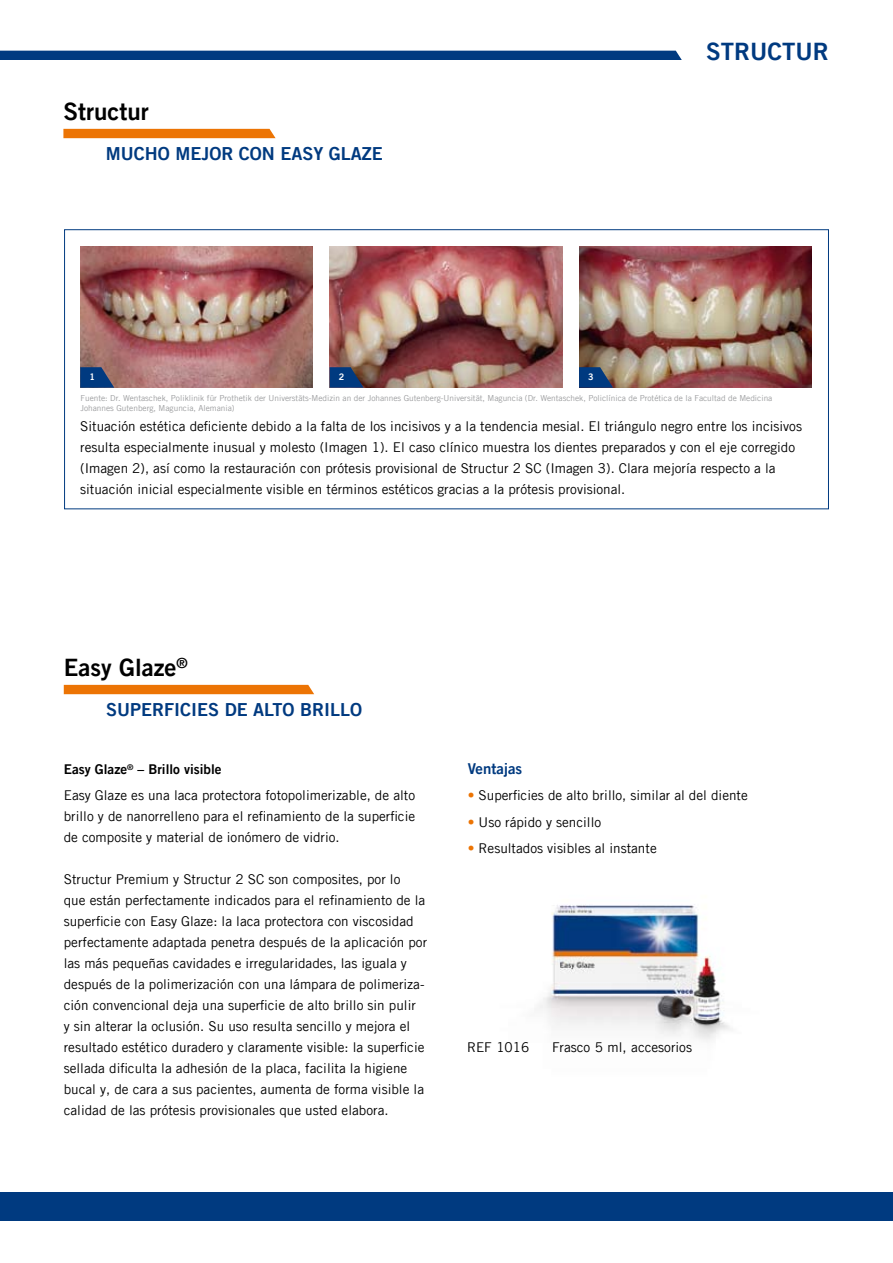
<style>
.page{position:relative;width:893px;height:1263px;background:#fff}
.page>*{position:absolute;margin:0;border:0;box-sizing:border-box;transform-origin:0 0}
.t1{font:24px "Trade Gothic LT Com Bd 2";color:#000}
.t2{font:24px "Trade Gothic LT Com Bd 2";color:#003a80}
.t3{font:18px "Trade Gothic LT Com Bd 2";color:#003a80}
.t4{font:15px "Trade Gothic LT Com Bd 2";color:#003a80}
.t5{font:13.5px/21px "Trade Gothic LT Com";color:#000}
.t6{font:13.5px "Trade Gothic LT Com Bd 2";color:#000}
.t7{font:9px "Trade Gothic LT Com Bd 2";color:#fff}
.t8{font:8.25px/10.5px "Trade Gothic LT Com";color:#9c9d9f}
.s1{color:#ec7404}
</style>
<div class="page">
<div style="left:0;top:1192px;width:893px;height:28px;background:#003a80"></div>
<div style="left:63px;top:129px;width:213px;height:9px;background:#ec7404"></div>
<div style="left:0;top:51px;width:682px;height:9px;background:#003a80"></div>
<img style="left:539px;top:904px;width:191px;height:137px">
<div style="left:64px;top:685px;width:250px;height:9px;background:#ec7404"></div>
<img style="left:80px;top:247px;width:233px;height:141px">
<img style="left:330px;top:247px;width:232px;height:141px">
<img style="left:579px;top:247px;width:232px;height:141px">
<svg style="left:80px;top:367px;width:34px;height:21px"></svg>
<svg style="left:330px;top:367px;width:34px;height:21px"></svg>
<svg style="left:579px;top:367px;width:34px;height:21px"></svg>
<h1 class="t1" style="left:63px;top:97px;width:87px">STRUCTUR</h1>
<h2 class="t3" style="left:106px;top:143px;width:278px">MUCHO MEJOR CON EASY GLAZE</h2>
<h1 class="t2" style="left:706px;top:37px;width:124px">STRUCTUR</h1>
<p class="t7" style="left:89px;top:371px;width:7px">1</p>
<p class="t7" style="left:339px;top:371px;width:7px">2</p>
<p class="t7" style="left:588px;top:371px;width:7px">3</p>
<p class="t8" style="left:80px;top:392px;width:693px">Fuente: Dr. Wentaschek, Poliklinik für Prothetik der Universtäts-Medizin an der Johannes Gutenberg-Universität, Maguncia (Dr. Wentaschek, Policlínica de Protética de la Facultad de Medicina<br>Johannes Gutenberg, Maguncia, Alemania)</p>
<p class="t5" style="left:80px;top:416px;width:723px">Situación estética deficiente debido a la falta de los incisivos y a la tendencia mesial. El triángulo negro entre los incisivos resulta especialmente inusual y molesto (Imagen 1). El caso clínico muestra los dientes preparados y con el eje corregido (Imagen 2), así como la restauración con prótesis provisional de Structur 2 SC (Imagen 3). Clara mejoría respecto a la situación inicial especialmente visible en términos estéticos gracias a la prótesis provisional.</p>
<h1 class="t1" style="left:64px;top:653px;width:125px">EASY GLAZE<sup>®</sup></h1>
<h2 class="t3" style="left:106px;top:699px;width:257px">SUPERFICIES DE ALTO BRILLO</h2>
<p class="t6" style="left:64px;top:761px;width:159px">EASY GLAZE<sup>®</sup> – BRILLO VISIBLE</p>
<p class="t5" style="left:64px;top:784px;width:353px;text-align:justify">Easy Glaze es una laca protectora fotopolimerizable, de alto brillo y de nanorrelleno para el refinamiento de la superficie de composite y material de ionómero de vidrio.</p>
<p class="t5" style="left:64px;top:868px;width:365px">Structur Premium y Structur 2 SC son composites, por lo<br>que están perfectamente indicados para el refinamiento de la superficie con Easy Glaze: la laca protectora con viscosidad perfectamente adaptada penetra después de la aplicación por las más pequeñas cavidades e irregularidades, las iguala y después de la polimerización con una lámpara de polimeriza&shy;ción convencional deja una superficie de alto brillo sin pulir<br>y sin alterar la oclusión. Su uso resulta sencillo y mejora el resultado estético duradero y claramente visible: la superficie sellada dificulta la adhesión de la placa, facilita la higiene bucal y, de cara a sus pacientes, aumenta de forma visible la calidad de las prótesis provisionales que usted elabora.</p>
<p class="t4" style="left:468px;top:759px;width:56px">VENTAJAS</p>
<p class="t5" style="left:468px;top:785px;width:282px"><span class="s1">•</span> Superficies de alto brillo, similar al del diente</p>
<p class="t5" style="left:468px;top:811px;width:135px"><span class="s1">•</span> Uso rápido y sencillo</p>
<p class="t5" style="left:468px;top:838px;width:190px"><span class="s1">•</span> Resultados visibles al instante</p>
<p class="t5" style="left:467px;top:1036px;width:64px">REF 1016</p>
<p class="t5" style="left:552px;top:1036px;width:141px">Frasco 5 ml, accesorios</p>
</div>
